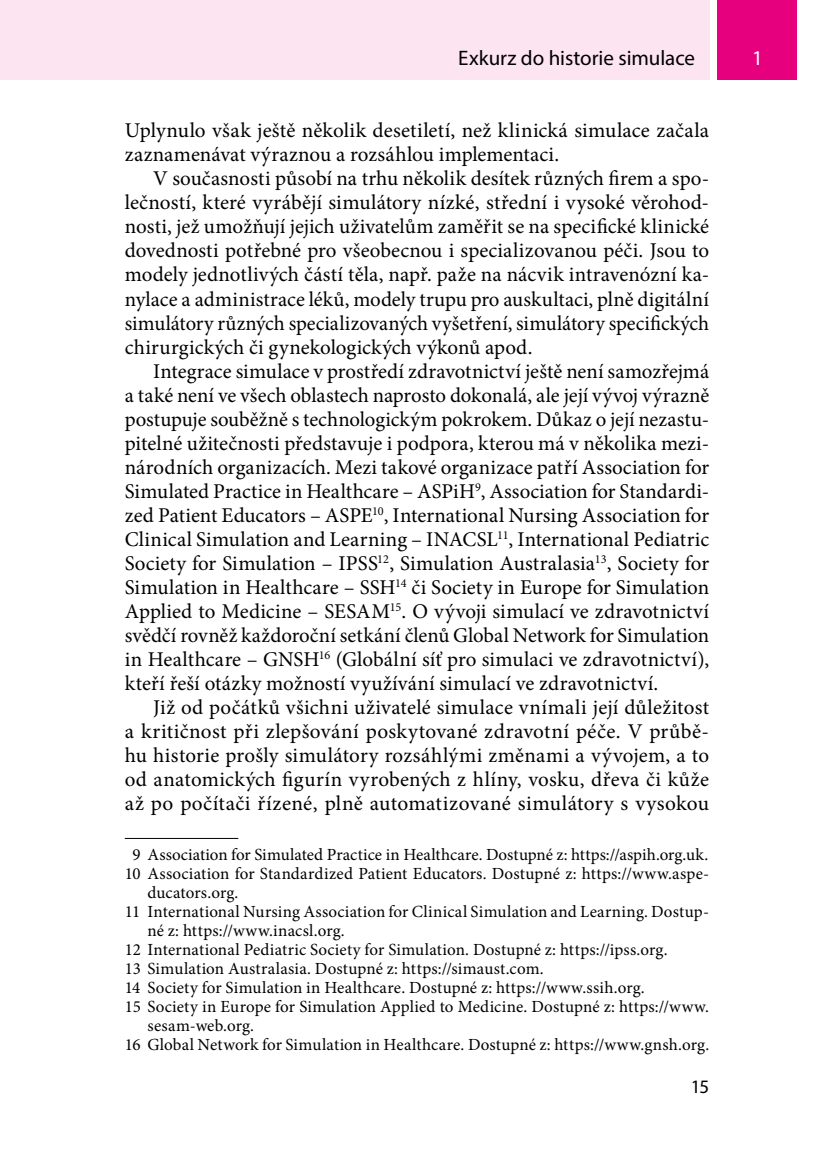
<style>
.page{position:relative;width:817px;height:1174px;background:#fff}
.page>*{position:absolute;margin:0;border:0;box-sizing:border-box;transform-origin:0 0}
.text{font:21px/24px "Minion Pro";letter-spacing:.01em;color:#000;text-align:justify}
.t1{font:21px "Myriad Pro";letter-spacing:-.005em;color:#000}
.t2{font:21px "Myriad Pro";color:#fff}
.t3{font:19px "Myriad Pro";color:#000}
.poznamka_pod_carou{font:17px/19px "Minion Pro";letter-spacing:.01em;color:#000}
</style>
<div class="page">
<div style="left:0;top:0;width:709px;height:79px;background:#fce5f1"></div>
<div style="left:717px;top:0;width:80px;height:79px;background:#e6007d"></div>
<hr style="left:125px;top:838px;width:113px;height:1px;background:#000">
<p class="t1" style="left:458px;top:45px;width:238px">Exkurz do historie simulace</p>
<p class="t2" style="left:751px;top:45px;width:12px">1</p>
<p class="text" style="left:125px;top:119px;width:586px">Uplynulo však ještě několik desetiletí, než klinická simulace začala zaznamenávat výraznou a rozsáhlou implementaci.</p>
<p class="text" style="left:125px;top:167px;width:585px;text-indent:28px">V současnosti působí na trhu několik desítek různých firem a spo&shy;lečností, které vyrábějí simulátory nízké, střední i vysoké věrohod&shy;nosti, jež umožňují jejich uživatelům zaměřit se na specifické klinické dovednosti potřebné pro všeobecnou i specializovanou péči. Jsou to modely jednotlivých částí těla, např. paže na nácvik intravenózní ka&shy;nylace a administrace léků, modely trupu pro auskultaci, plně digitální simulátory různých specializovaných vyšetření, simulátory specifických chirurgických či gynekologických výkonů apod.</p>
<p class="text" style="left:125px;top:359px;width:586px;text-indent:28px">Integrace simulace v prostředí zdravotnictví ještě není samozřejmá a také není ve všech oblastech naprosto dokonalá, ale její vývoj výrazně postupuje souběžně s technologickým pokrokem. Důkaz o její nezastu&shy;pitelné užitečnosti představuje i podpora, kterou má v několika mezi&shy;národních organizacích. Mezi takové organizace patří Association for Simulated Practice in Healthcare – ASPiH<sup>9</sup>, Association for Standardi&shy;zed Patient Educators – ASPE<sup>10</sup>, International Nursing Association for Clinical Simulation and Learning – INACSL<sup>11</sup>, International Pediatric Society for Simulation – IPSS<sup>12</sup>, Simulation Australasia<sup>13</sup>, Society for Simulation in Healthcare – SSH<sup>14</sup> či Society in Europe for Simulation Applied to Medicine – SESAM<sup>15</sup>. O vývoji simulací ve zdravotnictví svědčí rovněž každoroční setkání členů Global Network for Simulation in Healthcare – GNSH<sup>16</sup> (Globální síť pro simulaci ve zdravotnictví), kteří řeší otázky možností využívání simulací ve zdravotnictví.</p>
<p class="text" style="left:125px;top:695px;width:585px;text-indent:28px">Již od počátků všichni uživatelé simulace vnímali její důležitost a kritičnost při zlepšování poskytované zdravotní péče. V průbě&shy;hu historie prošly simulátory rozsáhlými změnami a vývojem, a to od anatomických figurín vyrobených z hlíny, vosku, dřeva či kůže až po počítači řízené, plně automatizované simulátory s vysokou</p>
<p class="poznamka_pod_carou" style="left:132px;top:845px;width:577px">9 Association for Simulated Practice in Healthcare. Dostupné z: https://aspih.org.uk.</p>
<p class="poznamka_pod_carou" style="left:147px;top:864px;width:563px;text-indent:-23px">10 Association for Standardized Patient Educators. Dostupné z: https://www.aspe&shy;ducators.org.</p>
<p class="poznamka_pod_carou" style="left:147px;top:902px;width:563px;text-indent:-23px">11 International Nursing Association for Clinical Simulation and Learning. Dostup&shy;né z: https://www.inacsl.org.</p>
<p class="poznamka_pod_carou" style="left:125px;top:940px;width:544px">12 International Pediatric Society for Simulation. Dostupné z: https://ipss.org.</p>
<p class="poznamka_pod_carou" style="left:125px;top:959px;width:420px">13 Simulation Australasia. Dostupné z: https://simaust.com.</p>
<p class="poznamka_pod_carou" style="left:125px;top:978px;width:521px">14 Society for Simulation in Healthcare. Dostupné z: https://www.ssih.org.</p>
<p class="poznamka_pod_carou" style="left:147px;top:997px;width:563px;text-indent:-23px">15 Society in Europe for Simulation Applied to Medicine. Dostupné z: https://www. sesam-‑web.org.</p>
<p class="poznamka_pod_carou" style="left:125px;top:1035px;width:585px">16 Global Network for Simulation in Healthcare. Dostupné z: https://www.gnsh.org.</p>
<p class="t3" style="left:690px;top:1074px;width:20px">15</p>
</div>
